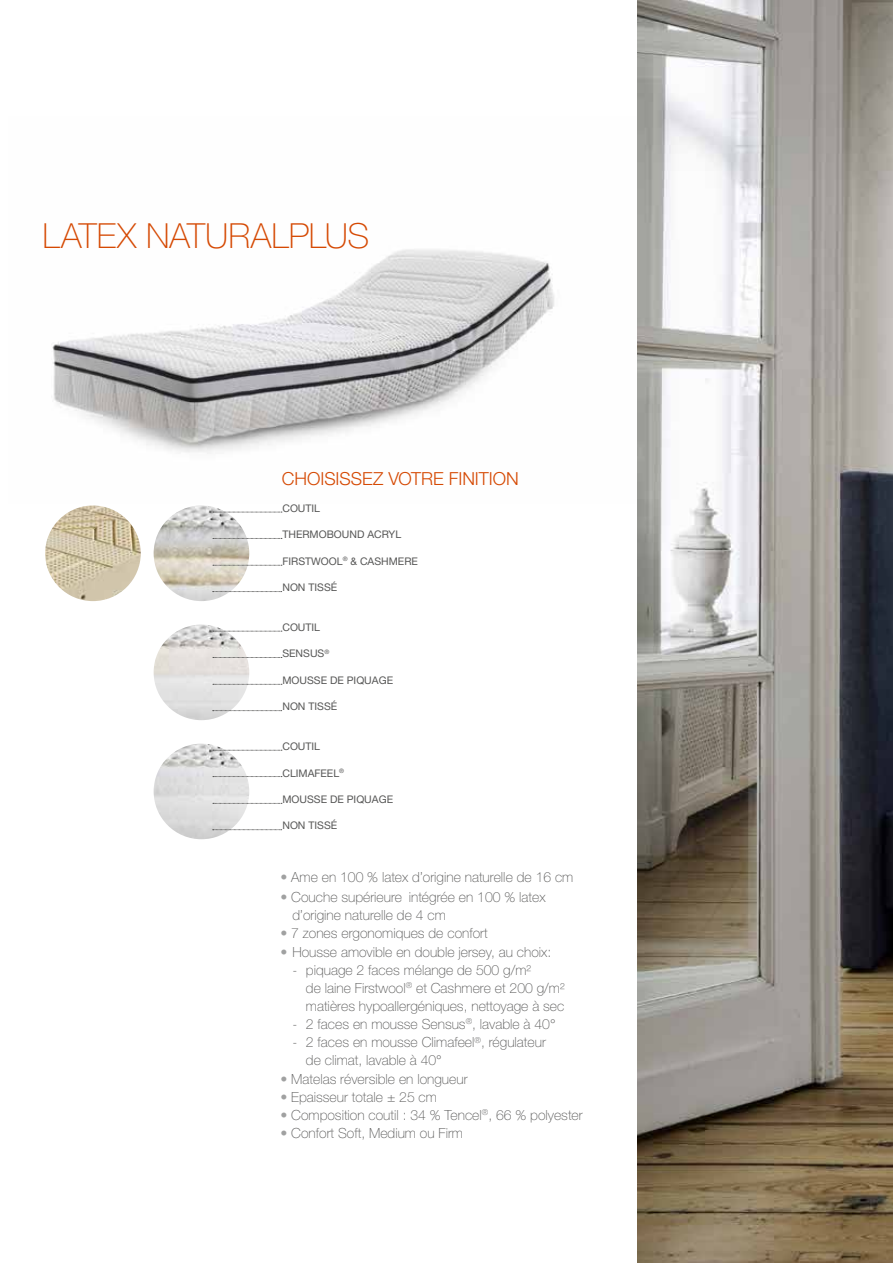
<style>
.page{position:relative;width:893px;height:1263px;background:#fff}
.page>*{position:absolute;margin:0;border:0;box-sizing:border-box;transform-origin:0 0}
.t1{font:100 34.65px "Helvetica Neue LT Std";color:#d54903}
.t2{font:300 18px "Helvetica Neue LT Std";letter-spacing:-.005em;color:#d54903}
.t3{font:100 13.95px/18.1px "Helvetica Neue LT Std";color:#565655}
.t4{font:10.5px "Helvetica Neue LT Std";color:#565655}
.s1{color:#a0a1a1}
</style>
<div class="page">
<img style="left:52px;top:117px;width:586px;height:387px">
<img style="left:638px;top:0;width:255px;height:1263px">
<img style="left:154px;top:624px;width:95px;height:96px;border-radius:48px">
<svg style="left:213px;top:684px;width:69px;height:1px"></svg>
<svg style="left:213px;top:710px;width:69px;height:1px"></svg>
<svg style="left:213px;top:631px;width:69px;height:1px"></svg>
<svg style="left:213px;top:657px;width:69px;height:1px"></svg>
<img style="left:154px;top:744px;width:95px;height:95px;border-radius:48px">
<svg style="left:213px;top:803px;width:69px;height:1px"></svg>
<svg style="left:213px;top:829px;width:69px;height:1px"></svg>
<svg style="left:213px;top:750px;width:69px;height:1px"></svg>
<svg style="left:213px;top:776px;width:69px;height:1px"></svg>
<img style="left:154px;top:505px;width:95px;height:96px;border-radius:48px">
<img style="left:45px;top:505px;width:96px;height:96px;border-radius:48px">
<svg style="left:213px;top:565px;width:69px;height:1px"></svg>
<svg style="left:213px;top:591px;width:69px;height:1px"></svg>
<svg style="left:213px;top:512px;width:69px;height:1px"></svg>
<svg style="left:213px;top:538px;width:69px;height:1px"></svg>
<h1 class="t1" style="left:43px;top:216px;width:328px">LATEX NATURALPLUS</h1>
<p class="t2" style="left:282px;top:467px;width:238px">CHOISISSEZ VOTRE FINITION</p>
<p class="t4" style="left:282px;top:502px;width:39px">COUTIL</p>
<p class="t4" style="left:282px;top:528px;width:120px">THERMOBOUND ACRYL</p>
<p class="t4" style="left:282px;top:555px;width:137px">FIRSTWOOL<sup>®</sup> &amp; CASHMERE</p>
<p class="t4" style="left:282px;top:581px;width:56px">NON TISSÉ</p>
<p class="t4" style="left:282px;top:621px;width:39px">COUTIL</p>
<p class="t4" style="left:282px;top:647px;width:48px">SENSUS<sup>®</sup></p>
<p class="t4" style="left:282px;top:674px;width:112px">MOUSSE DE PIQUAGE</p>
<p class="t4" style="left:282px;top:700px;width:56px">NON TISSÉ</p>
<p class="t4" style="left:282px;top:740px;width:39px">COUTIL</p>
<p class="t4" style="left:282px;top:766px;width:63px">CLIMAFEEL<sup>®</sup></p>
<p class="t4" style="left:282px;top:793px;width:112px">MOUSSE DE PIQUAGE</p>
<p class="t4" style="left:282px;top:819px;width:56px">NON TISSÉ</p>
<p class="t3" style="left:280px;top:868px;width:294px"><span class="s1">•</span> Ame en 100 % latex d’origine naturelle de 16 cm</p>
<p class="t3" style="left:292px;top:888px;width:255px;text-indent:-12px"><span class="s1">•</span> Couche supérieure intégrée en 100 % latex d’origine naturelle de 4 cm</p>
<p class="t3" style="left:280px;top:924px;width:209px"><span class="s1">•</span> 7 zones ergonomiques de confort</p>
<p class="t3" style="left:280px;top:942px;width:272px"><span class="s1">•</span> Housse amovible en double jersey, au choix:</p>
<p class="t3" style="left:306px;top:961px;width:260px;text-indent:-14px">- piquage 2 faces mélange de 500 g/m²<br>de laine Firstwool<sup>®</sup> et Cashmere et 200 g/m² matières hypoallergéniques, nettoyage à sec</p>
<p class="t3" style="left:292px;top:1015px;width:265px">- 2 faces en mousse Sensus<sup>®</sup>, lavable à 40°</p>
<p class="t3" style="left:306px;top:1033px;width:241px;text-indent:-14px">- 2 faces en mousse Climafeel<sup>®</sup>, régulateur de climat, lavable à 40°</p>
<p class="t3" style="left:280px;top:1069px;width:189px"><span class="s1">•</span> Matelas réversible en longueur</p>
<p class="t3" style="left:280px;top:1087px;width:158px"><span class="s1">•</span> Epaisseur totale ± 25 cm</p>
<p class="t3" style="left:280px;top:1106px;width:304px"><span class="s1">•</span> Composition coutil : 34 % Tencel<sup>®</sup>, 66 % polyester</p>
<p class="t3" style="left:280px;top:1124px;width:184px"><span class="s1">•</span> Confort Soft, Medium ou Firm</p>
</div>
